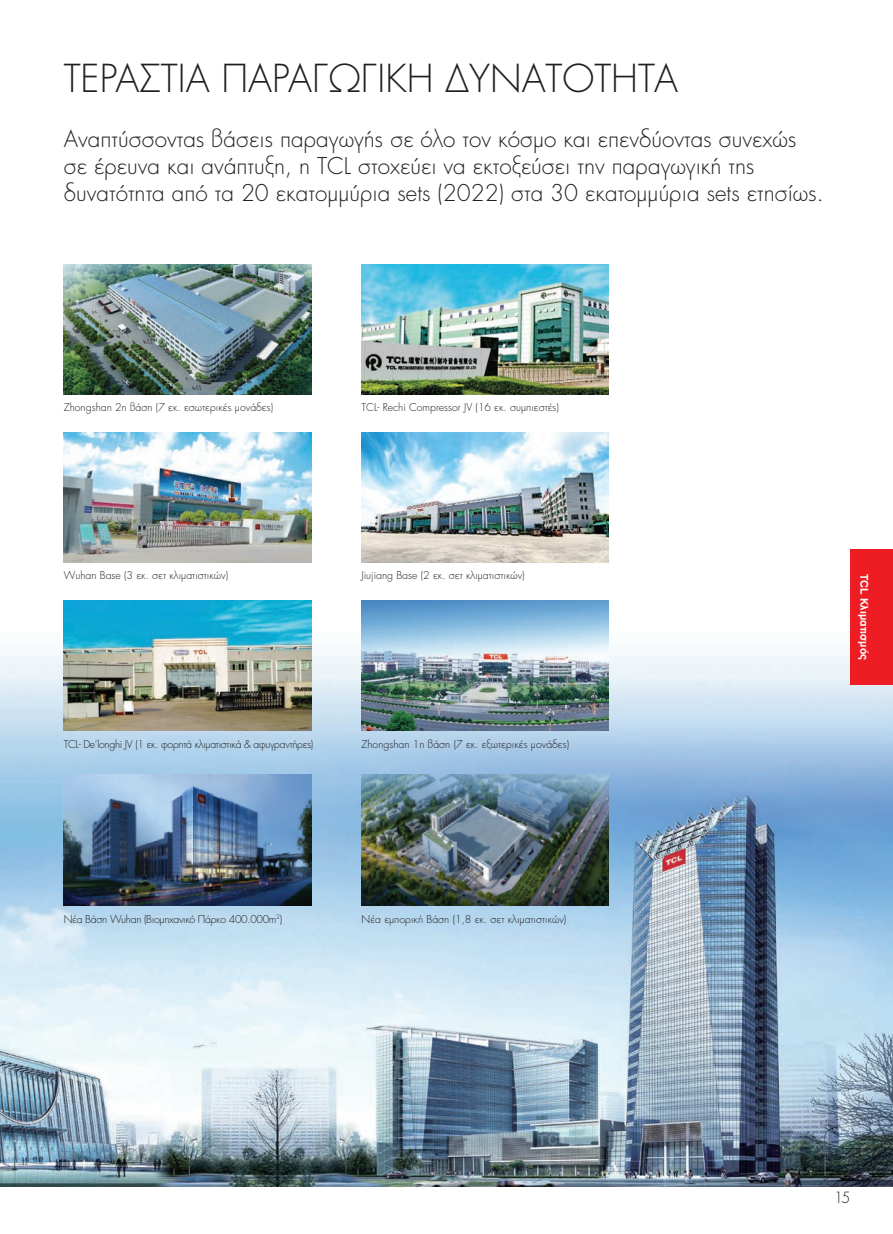
<style>
.page{position:relative;width:893px;height:1234px;background:#fff}
.page>*{position:absolute;margin:0;border:0;box-sizing:border-box;transform-origin:0 0}
.t1{font:300 37.5px "PF Futura Neu";color:#231f20}
.t2{font:300 22.5px/27px "PF Futura Neu";color:#231f20}
.t3{font:300 15px "PF Futura Neu";color:#231f20;scale:.95 1}
.t4{font:300 10.5px "PF Futura Neu";color:#231f20}
.t5{font:300 10.5px "PF Futura Neu";letter-spacing:-.03em;color:#231f20}
.t6{font:10.5px "UB Helvetica Bold";letter-spacing:.01em;color:#fff}
</style>
<div class="page">
<img style="left:0;top:264px;width:893px;height:921px">
<img style="left:64px;top:265px;width:247px;height:130px">
<img style="left:362px;top:265px;width:247px;height:130px">
<img style="left:362px;top:432px;width:247px;height:130px">
<img style="left:64px;top:432px;width:247px;height:130px">
<img style="left:64px;top:600px;width:247px;height:130px">
<img style="left:64px;top:774px;width:247px;height:131px">
<img style="left:362px;top:774px;width:247px;height:131px">
<img style="left:362px;top:600px;width:247px;height:130px">
<div style="left:850px;top:549px;width:43px;height:135px;background:#ee1d23"></div>
<p class="t1" style="left:64px;top:55px;width:616px">ΤΕΡΆΣΤΙΑ ΠΑΡΑΓΩΓΙ ΚΉ ΔΥΝΑΤΌΤΗΤΑ</p>
<p class="t2" style="left:64px;top:125px;width:762px">Αναπτύσσοντας βάσεις παραγωγής σε όλο τον κόσμο και επενδύοντας συνεχώς σε έρευνα και ανάπτυξη, η TCL στοχεύει να εκτοξεύσει την παραγωγική της δυνατότητα από τα 20 εκατομμύρια sets (2022) στα 30 εκατομμύρια sets ετησίως.</p>
<p class="t4" style="left:64px;top:400px;width:211px">Zhongshan 2η βάση (7 εκ. εσωτερικές μονάδες)</p>
<p class="t4" style="left:362px;top:400px;width:199px">TCL- Rechi Compressor JV (16 εκ. συμπιεστές)</p>
<p class="t4" style="left:64px;top:568px;width:166px">Wuhan Base (3 εκ. σετ κλιματιστικών)</p>
<p class="t4" style="left:362px;top:568px;width:165px">Jiujiang Base (2 εκ. σετ κλιματιστικών)</p>
<p class="t6" style="left:871px;top:573px;width:88px;rotate:90deg">TCL Κλιματισμός</p>
<p class="t5" style="left:64px;top:737px;width:251px">TCL- De’longhi JV (1 εκ. φορητά κλιματιστικά &amp; αφυγραντήρες)</p>
<p class="t4" style="left:362px;top:737px;width:209px">Zhongshan 1η βάση (7 εκ. εξωτερικές μονάδες)</p>
<p class="t5" style="left:64px;top:912px;width:220px">Νέα Βάση Wuhan (Βιομηχανικό Πάρκο 400.000m<sup>2</sup>)</p>
<p class="t4" style="left:362px;top:912px;width:206px">Νέα εμπορική Βάση (1,8 εκ. σετ κλιματιστικών)</p>
<p class="t3" style="left:834px;top:1187px;width:19px">15</p>
</div>
